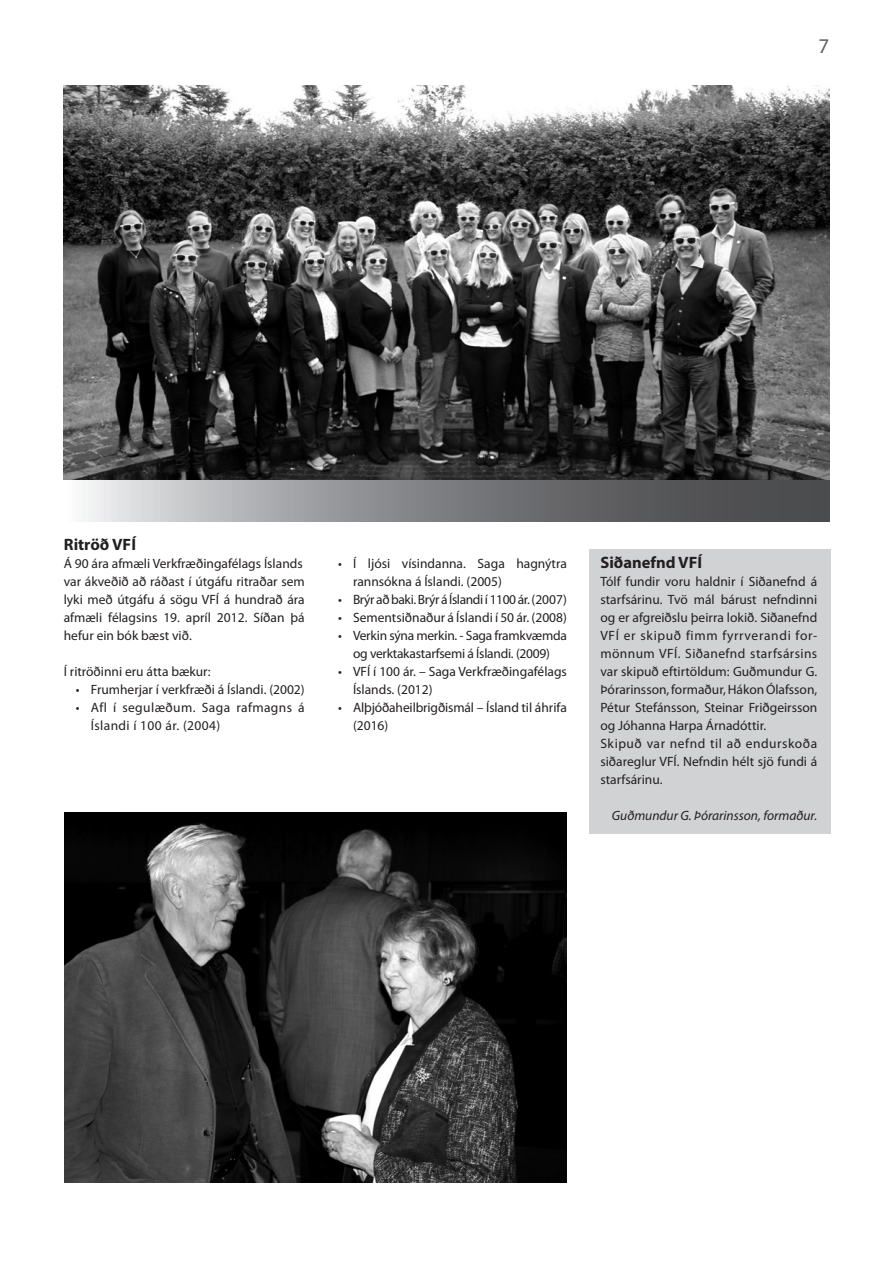
<style>
.page{position:relative;width:893px;height:1263px;background:#fff}
.page>*{position:absolute;margin:0;border:0;box-sizing:border-box;transform-origin:0 0}
.t1{font:21px "Myriad Pro";color:#636366}
.t2{font:700 16.5px "Myriad Pro";color:#231f20}
.t3{font:13.5px/18px "Myriad Pro";color:#231f20}
.t4{font:13.5px/18px "Myriad Pro";letter-spacing:-.02em;color:#231f20;text-align:center}
.t5{font:13.5px/18px "Myriad Pro";letter-spacing:.03em;color:#231f20}
.t6{font:13.5px "Myriad Pro";letter-spacing:-.03em;color:#231f20}
.t7{font:italic 13.5px "Myriad Pro";color:#231f20}
</style>
<div class="page">
<img style="left:64px;top:85px;width:765px;height:396px">
<svg style="left:85px;top:481px;width:744px;height:40px;background:#858688"></svg>
<div style="left:589px;top:549px;width:242px;height:285px;background:#d1d2d4"></div>
<img style="left:65px;top:812px;width:502px;height:370px">
<h1 class="t1" style="left:818px;top:33px;width:12px">7</h1>
<p class="t2" style="left:64px;top:533px;width:74px">Ritröð VFÍ</p>
<p class="t3" style="left:64px;top:554px;width:242px">Á 90 ára afmæli Verkfræðingafélags Íslands var ákveðið að ráðast í útgáfu ritraðar sem lyki með útgáfu á sögu VFÍ á hundrað ára afmæli félagsins 19. apríl 2012. Síðan þá hefur ein bók bæst við.</p>
<p class="t3" style="left:64px;top:662px;width:148px">Í ritröðinni eru átta bækur:</p>
<p class="t3" style="left:76px;top:680px;width:230px">• Frumherjar í verkfræði á Íslandi. (2002)</p>
<p class="t5" style="left:91px;top:698px;width:215px;text-indent:-15px">• Afl í segulæðum. Saga rafmagns á<br>Íslandi í 100 ár. (2004)</p>
<p class="t3" style="left:353px;top:554px;width:215px;text-indent:-15px">• Í ljósi vísindanna. Saga hagnýtra rannsókna á Íslandi. (2005)</p>
<p class="t6" style="left:338px;top:591px;width:230px">• Brýr að baki. Brýr á Íslandi í 1100 ár. (2007)</p>
<p class="t3" style="left:338px;top:608px;width:230px">• Sementsiðnaður á Íslandi í 50 ár. (2008)</p>
<p class="t4" style="left:338px;top:626px;width:230px">• Verkin sýna merkin. - Saga framkvæmda og verktakastarfsemi á Íslandi. (2009)</p>
<p class="t3" style="left:353px;top:662px;width:215px;text-indent:-15px">• VFÍ í 100 ár. – Saga Verkfræðingafélags<br>Íslands. (2012)</p>
<p class="t3" style="left:353px;top:698px;width:215px;text-indent:-15px">• Alþjóðaheilbrigðismál – Ísland til áhrifa (2016)</p>
<p class="t2" style="left:600px;top:551px;width:103px">Siðanefnd VFÍ</p>
<p class="t3" style="left:600px;top:572px;width:218px">Tólf fundir voru haldnir í Siðanefnd á starfsárinu. Tvö mál bárust nefndinni og er afgreiðslu þeirra lokið. Siðanefnd VFÍ er skipuð fimm fyrrverandi for&shy;mönnum VFÍ. Siðanefnd starfsársins var skipuð eftirtöldum: Guðmundur G.<br>Þórarinsson, formaður, Hákon Ólafsson, Pétur Stefánsson, Steinar Friðgeirsson og Jóhanna Harpa Árnadóttir.<br>Skipuð var nefnd til að endurskoða siðareglur VFÍ. Nefndin hélt sjö fundi á starfsárinu.</p>
<p class="t7" style="left:612px;top:807px;width:207px">Guðmundur G. Þórarinsson, formaður.</p>
</div>
